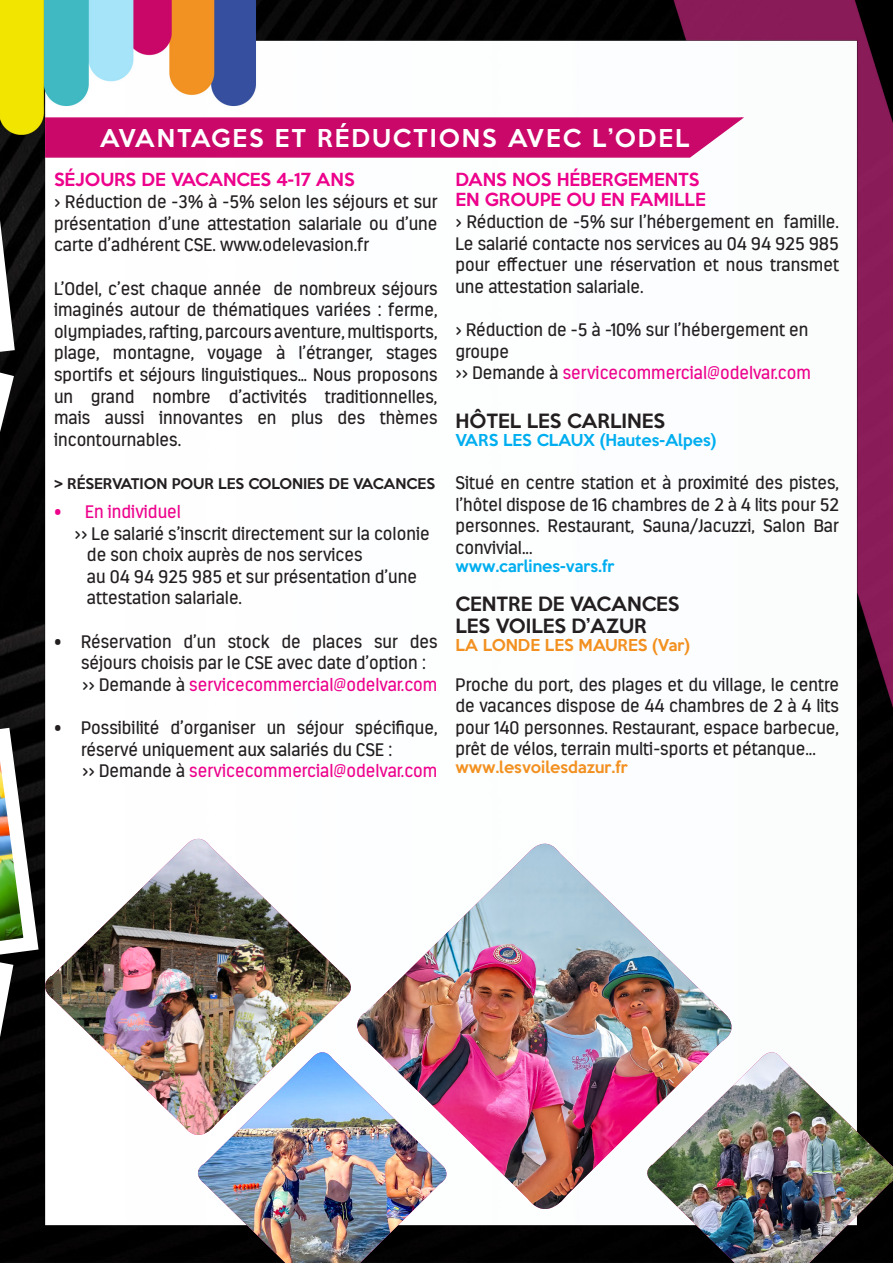
<style>
.page{position:relative;width:893px;height:1263px;background:#fff}
.page>*{position:absolute;margin:0;border:0;box-sizing:border-box;transform-origin:0 0}
.t1{font:500 22.5px "Keep Calm";letter-spacing:.09em;color:#fff}
.t2{font:18px/21.6px "Estandar";color:#231f20;text-align:justify}
.t3{font:18px "Estandar";color:#ed028c}
.t4{font:500 18px "Keep Calm";color:#231f20}
.t5{font:500 16.5px "Keep Calm";color:#ed028c}
.t6{font:500 15px "Keep Calm";color:#00aeef}
.t7{font:500 15px "Keep Calm";color:#f29121}
.t8{font:500 13.5px "Keep Calm";color:#231f20}
.s1{color:#231f20}
</style>
<div class="page">
<img style="left:0;top:0;width:893px;height:1262px">
<svg style="left:44px;top:117px;width:702px;height:41px;background:#cb1671"></svg>
<img style="left:198px;top:1147px;width:248px;height:116px">
<svg style="left:640px;top:1045px;width:253px;height:218px"></svg>
<img style="left:647px;top:1052px;width:246px;height:211px">
<img style="left:347px;top:833px;width:393px;height:391px">
<img style="left:357px;top:844px;width:375px;height:366px">
<svg style="left:46px;top:830px;width:312px;height:317px"></svg>
<img style="left:46px;top:839px;width:305px;height:298px">
<svg style="left:0;top:720px;width:46px;height:543px;background:#32362f"></svg>
<svg style="left:0;top:40px;width:22px;height:537px;background:#4d4b25"></svg>
<p class="t1" style="left:100px;top:118px;width:591px">AVANTAGES ET RÉDUCTIONS AVEC L’ODEL</p>
<p class="t5" style="left:54px;top:166px;width:302px">SÉJOURS DE VACANCES 4-17 ANS</p>
<p class="t2" style="left:54px;top:191px;width:385px">&gt; Réduction de -3% à -5% selon les séjours et sur présentation d’une attestation salariale ou d’une carte d’adhérent CSE. www.odelevasion.fr</p>
<p class="t2" style="left:54px;top:277px;width:385px">L’Odel, c’est chaque année de nombreux séjours imaginés autour de thématiques variées : ferme, olympiades, rafting, parcours aventure, multisports, plage, montagne, voyage à l’étranger, stages sportifs et séjours linguistiques… Nous proposons un grand nombre d’activités traditionnelles, mais aussi innovantes en plus des thèmes incontournables.</p>
<p class="t8" style="left:54px;top:472px;width:383px">&gt; RÉSERVATION POUR LES COLONIES DE VACANCES</p>
<p class="t3" style="left:54px;top:501px;width:128px">• En individuel</p>
<p class="t2" style="left:75px;top:522px;width:357px">&gt;&gt; Le salarié s’inscrit directement sur la colonie</p>
<p class="t2" style="left:87px;top:544px;width:277px">de son choix auprès de nos services</p>
<p class="t2" style="left:87px;top:566px;width:332px">au 04 94 925 985 et sur présentation d’une</p>
<p class="t2" style="left:87px;top:587px;width:157px">attestation salariale.</p>
<p class="t2" style="left:81px;top:630px;width:358px;text-indent:-27px">• Réservation d’un stock de places sur des séjours choisis par le CSE avec date d’option :</p>
<p class="t3" style="left:82px;top:674px;width:357px"><span class="s1">&gt;&gt; Demande à</span> servicecommercial@odelvar.com</p>
<p class="t2" style="left:81px;top:717px;width:358px;text-indent:-27px">• Possibilité d’organiser un séjour spécifique, réservé uniquement aux salariés du CSE :</p>
<p class="t3" style="left:82px;top:760px;width:357px"><span class="s1">&gt;&gt; Demande à</span> servicecommercial@odelvar.com</p>
<p class="t5" style="left:455px;top:166px;width:246px">DANS NOS HÉBERGEMENTS</p>
<p class="t5" style="left:455px;top:185px;width:252px">EN GROUPE OU EN FAMILLE</p>
<p class="t2" style="left:455px;top:211px;width:385px">&gt; Réduction de -5% sur l’hébergement en famille.<br>Le salarié contacte nos services au 04 94 925 985 pour effectuer une réservation et nous transmet une attestation salariale.</p>
<p class="t2" style="left:455px;top:319px;width:354px">&gt; Réduction de -5 à -10% sur l’hébergement en groupe</p>
<p class="t3" style="left:455px;top:362px;width:357px"><span class="s1">&gt;&gt; Demande à</span> servicecommercial@odelvar.com</p>
<p class="t4" style="left:455px;top:405px;width:211px">HÔTEL LES CARLINES</p>
<p class="t6" style="left:455px;top:427px;width:262px">VARS LES CLAUX (Hautes-Alpes)</p>
<p class="t2" style="left:455px;top:472px;width:385px">Situé en centre station et à proximité des pistes, l’hôtel dispose de 16 chambres de 2 à 4 lits pour 52 personnes. Restaurant, Sauna/Jacuzzi, Salon Bar convivial...</p>
<p class="t6" style="left:455px;top:553px;width:161px">www.carlines-vars.fr</p>
<p class="t4" style="left:455px;top:589px;width:226px">CENTRE DE VACANCES</p>
<p class="t4" style="left:455px;top:610px;width:193px">LES VOILES D’AZUR</p>
<p class="t7" style="left:455px;top:632px;width:236px">LA LONDE LES MAURES (Var)</p>
<p class="t2" style="left:455px;top:673px;width:385px">Proche du port, des plages et du village, le centre de vacances dispose de 44 chambres de 2 à 4 lits pour 140 personnes. Restaurant, espace barbecue, prêt de vélos, terrain multi-sports et pétanque...</p>
<p class="t7" style="left:455px;top:754px;width:174px">www.lesvoilesdazur.fr</p>
</div>
